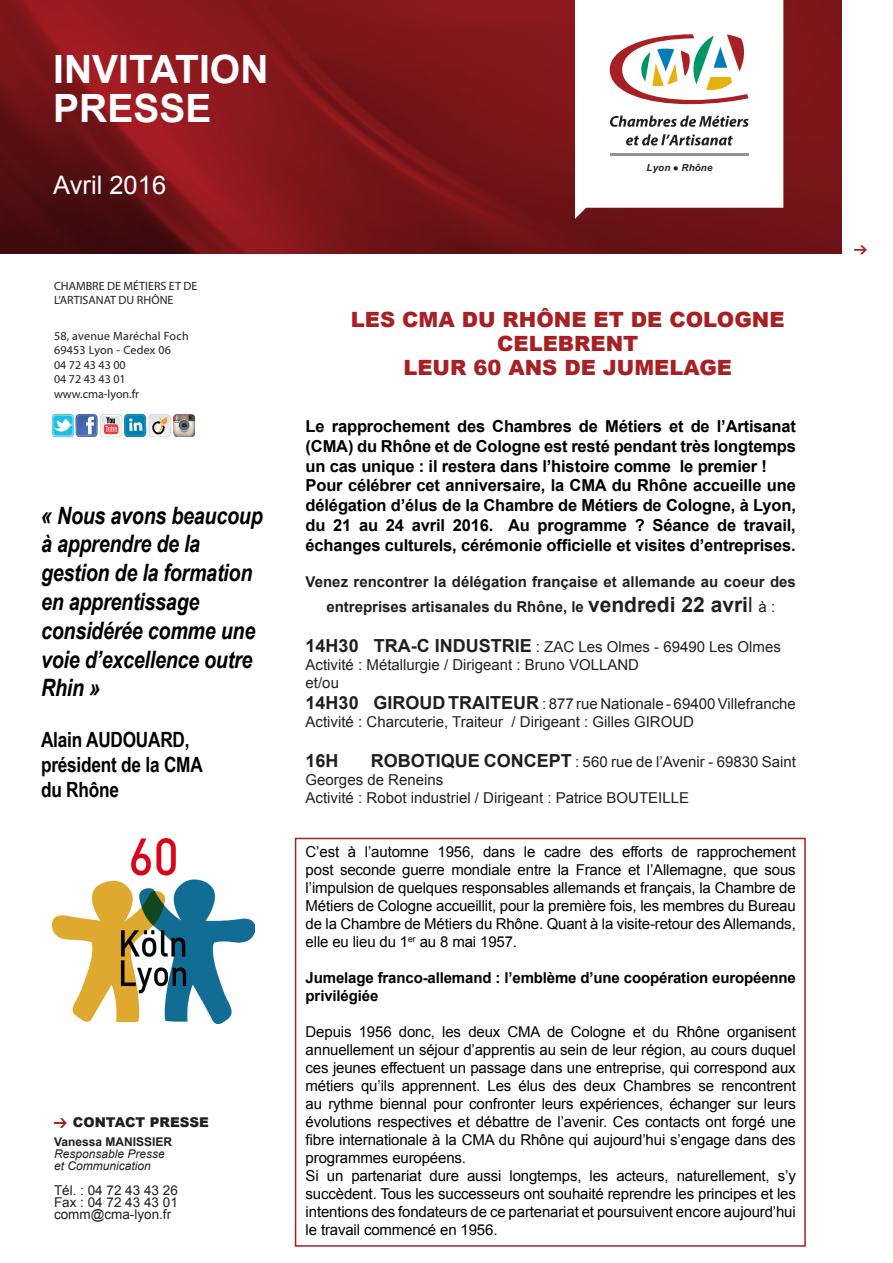
<style>
.page{position:relative;width:893px;height:1263px;background:#fff}
.page>*{position:absolute;margin:0;border:0;box-sizing:border-box;transform-origin:0 0}
.t1{font:700 39px "Arial";color:#fff}
.t2{font:25.5px "Arial";color:#fff}
.t3{font:italic 700 24px/28.8px "Arial Narrow";letter-spacing:-.01em;color:#000}
.t4{font:900 21px/24px "Arial";color:#a72023;text-align:center}
.t5{font:700 21px "Arial Narrow";letter-spacing:-.01em;color:#000}
.t6{font:700 18px "Arial";color:#231f20}
.t7{font:700 16.5px/19.8px "Arial";letter-spacing:-.01em;color:#000;text-align:justify}
.t8{font:15px/18px "Arial";letter-spacing:-.01em;color:#000;text-align:justify}
.t9{font:15px/18px "Arial";color:#231f20}
.t10{font:700 15px/25.2px "Arial";color:#231f20;text-align:center}
.t11{font:700 15px/18px "Arial";letter-spacing:-.01em;color:#000}
.t12{font:13.5px "Arial";color:#231f20}
.t13{font:900 13.5px "Arial";color:#231f20}
.t14{font:12px/14.4px "Myriad Pro";color:#231f20}
.t15{font:12px "Myriad Pro";letter-spacing:.02em;color:#231f20}
.t16{font:italic 12px "Arial";color:#231f20}
.t17{font:700 12px "Arial";color:#231f20}
.t18{font:italic 700 9.75px "Arial";letter-spacing:.01em;color:#231f20}
.s1{font-size:21px}
.s2{font-weight:400;font-size:21px}
.s3{font-weight:400}
.s4{font-weight:700;font-size:18px}
</style>
<div class="page">
<img style="left:1px;top:0;width:841px;height:254px">
<svg style="left:54px;top:1118px;width:13px;height:10px"></svg>
<svg style="left:854px;top:245px;width:13px;height:9px"></svg>
<svg style="left:575px;top:0;width:208px;height:219px"></svg>
<hr style="left:610px;top:154px;width:139px;height:2px;background:#939598">
<svg style="left:610px;top:116px;width:139px;height:11px"></svg>
<svg style="left:626px;top:134px;width:107px;height:11px"></svg>
<svg style="left:610px;top:34px;width:139px;height:70px"></svg>
<img style="left:53px;top:415px;width:141px;height:21px">
<div style="left:295px;top:838px;width:511px;height:409px;border:2px solid #a72023"></div>
<img style="left:53px;top:838px;width:201px;height:186px">
<svg style="left:674px;top:166px;width:4px;height:4px"></svg>
<p class="t1" style="left:53px;top:43px;width:217px">INVITATION</p>
<p class="t1" style="left:53px;top:82px;width:160px">PRESSE</p>
<p class="t2" style="left:53px;top:168px;width:114px">Avril 2016</p>
<p class="t14" style="left:54px;top:278px;width:145px">CHAMBRE DE MÉTIERS ET DE<br>L’ARTISANAT DU RHÔNE</p>
<p class="t15" style="left:54px;top:329px;width:136px">58, avenue Maréchal Foch</p>
<p class="t15" style="left:54px;top:343px;width:119px">69453 Lyon - Cedex 06</p>
<p class="t14" style="left:54px;top:357px;width:73px">04 72 43 43 00</p>
<p class="t14" style="left:54px;top:372px;width:73px">04 72 43 43 01</p>
<p class="t14" style="left:54px;top:386px;width:87px">www.cma-lyon.fr</p>
<p class="t3" style="left:41px;top:499px;width:223px">« Nous avons beaucoup à apprendre de la</p>
<p class="t3" style="left:41px;top:557px;width:213px">gestion de la formation en apprentissage</p>
<p class="t3" style="left:41px;top:615px;width:216px;text-align:justify">considérée comme une voie d’excellence outre Rhin »</p>
<p class="t5" style="left:41px;top:723px;width:150px">Alain AUDOUARD,</p>
<p class="t5" style="left:41px;top:749px;width:163px">président de la CMA</p>
<p class="t5" style="left:41px;top:774px;width:79px">du Rhône</p>
<p class="t13" style="left:73px;top:1112px;width:138px">CONTACT PRESSE</p>
<p class="t17" style="left:54px;top:1134px;width:120px">Vanessa MANISSIER</p>
<p class="t16" style="left:54px;top:1146px;width:112px">Responsable Presse</p>
<p class="t16" style="left:54px;top:1158px;width:98px">et Communication</p>
<p class="t12" style="left:54px;top:1181px;width:125px">Tél. : 04 72 43 43 26</p>
<p class="t12" style="left:54px;top:1193px;width:125px">Fax : 04 72 43 43 01</p>
<p class="t12" style="left:54px;top:1205px;width:119px">comm@cma-lyon.fr</p>
<p class="t18" style="left:647px;top:161px;width:67px">Lyon Rhône</p>
<p class="t4" style="left:351px;top:307px;width:435px">LES CMA DU RHÔNE ET DE COLOGNE<br>CELEBRENT</p>
<p class="t4" style="left:403px;top:355px;width:330px">LEUR 60 ANS DE JUMELAGE</p>
<p class="t7" style="left:306px;top:417px;width:492px">Le rapprochement des Chambres de Métiers et de l’Artisanat (CMA) du Rhône et de Cologne est resté pendant très longtemps un cas unique : il restera dans l’histoire comme le premier !</p>
<p class="t7" style="left:306px;top:476px;width:492px">Pour célébrer cet anniversaire, la CMA du Rhône accueille une délégation d’élus de la Chambre de Métiers de Cologne, à Lyon, du 21 au 24 avril 2016. Au programme ? Séance de travail, échanges culturels, cérémonie officielle et visites d’entreprises.</p>
<p class="t10" style="left:306px;top:569px;width:492px">Venez rencontrer la délégation française et allemande au coeur des entreprises artisanales du Rhône, le <span class="s1">vendredi 22 avri</span><span class="s2">l</span> <span class="s3">à :</span></p>
<p class="t9" style="left:306px;top:637px;width:477px"><span class="s4">14H30 TRA-C INDUSTRIE</span> : ZAC Les Olmes - 69490 Les Olmes</p>
<p class="t9" style="left:306px;top:655px;width:335px">Activité : Métallurgie / Dirigeant : Bruno VOLLAND</p>
<p class="t9" style="left:306px;top:673px;width:35px">et/ou</p>
<p class="t9" style="left:306px;top:695px;width:492px"><span class="s4">14H30 GIROUD TRAITEUR</span> : 877 rue Nationale - 69400 Villefranche</p>
<p class="t9" style="left:306px;top:713px;width:390px">Activité : Charcuterie, Traiteur / Dirigeant : Gilles GIROUD</p>
<p class="t6" style="left:306px;top:748px;width:35px">16H</p>
<p class="t9" style="left:306px;top:753px;width:492px;text-indent:65px"><span class="s4">ROBOTIQUE CONCEPT</span> : 560 rue de l’Avenir - 69830 Saint<br>Georges de Reneins</p>
<p class="t9" style="left:306px;top:789px;width:385px">Activité : Robot industriel / Dirigeant : Patrice BOUTEILLE</p>
<p class="t8" style="left:306px;top:843px;width:492px">C’est à l’automne 1956, dans le cadre des efforts de rapprochement post seconde guerre mondiale entre la France et l’Allemagne, que sous l’impulsion de quelques responsables allemands et français, la Chambre de Métiers de Cologne accueillit, pour la première fois, les membres du Bureau de la Chambre de Métiers du Rhône. Quant à la visite-retour des Allemands, elle eu lieu du 1<sup>er</sup> au 8 mai 1957.</p>
<p class="t11" style="left:306px;top:969px;width:492px">Jumelage franco-allemand : l’emblème d’une coopération européenne privilégiée</p>
<p class="t8" style="left:306px;top:1023px;width:492px">Depuis 1956 donc, les deux CMA de Cologne et du Rhône organisent annuellement un séjour d’apprentis au sein de leur région, au cours duquel ces jeunes effectuent un passage dans une entreprise, qui correspond aux métiers qu’ils apprennent. Les élus des deux Chambres se rencontrent au rythme biennal pour confronter leurs expériences, échanger sur leurs évolutions respectives et débattre de l’avenir. Ces contacts ont forgé une fibre internationale à la CMA du Rhône qui aujourd’hui s’engage dans des programmes européens.</p>
<p class="t8" style="left:306px;top:1167px;width:492px">Si un partenariat dure aussi longtemps, les acteurs, naturellement, s’y succèdent. Tous les successeurs ont souhaité reprendre les principes et les intentions des fondateurs de ce partenariat et poursuivent encore aujourd’hui le travail commencé en 1956.</p>
</div>
